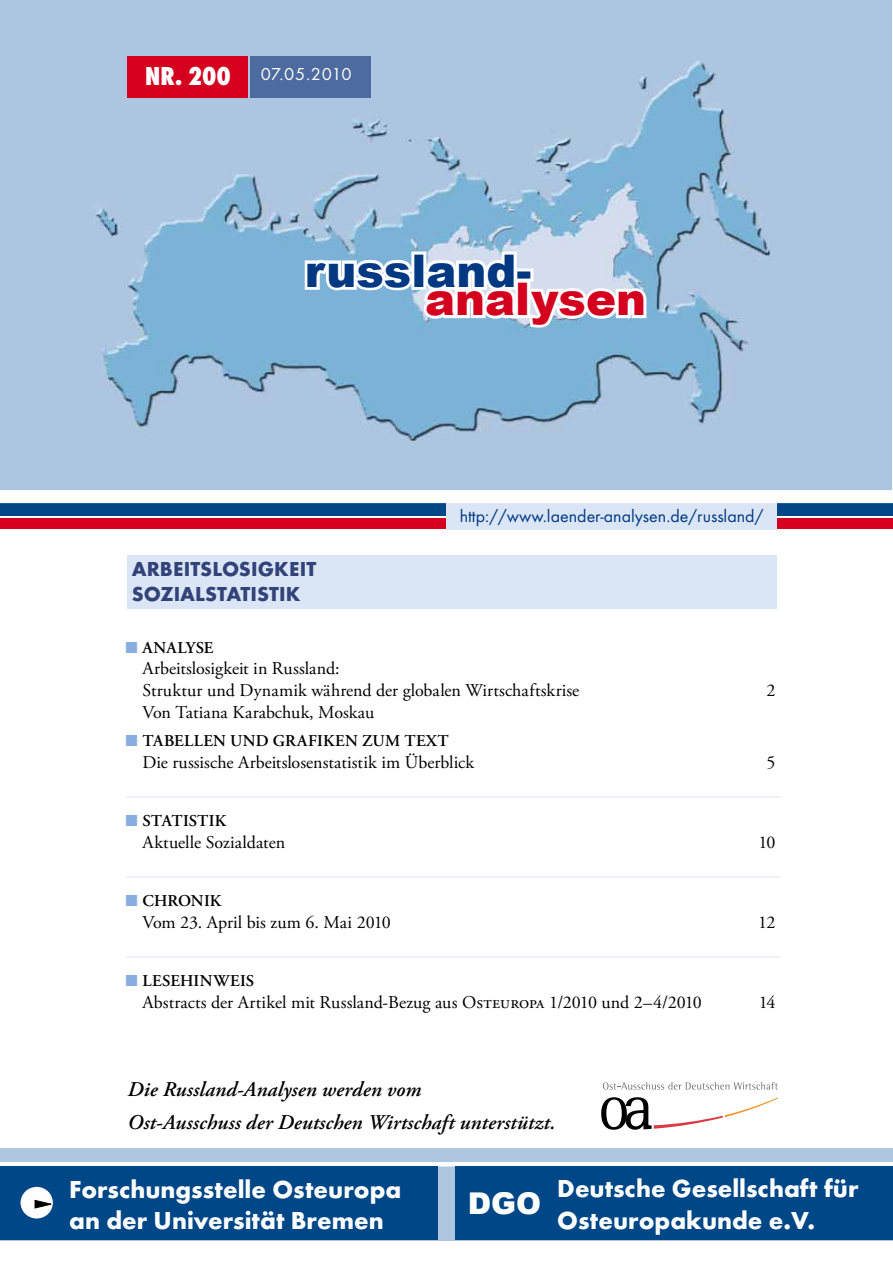
<style>
.page{position:relative;width:893px;height:1263px;background:#fff}
.page>*{position:absolute;margin:0;border:0;box-sizing:border-box;transform-origin:0 0}
.t1{font:900 45px "Arial";color:#003882}
.t2{font:900 45px "Arial";color:#d4001e}
.t3{font:900 30px "Arial";color:#fff}
.Nummer_Titel{font:27px "Futura TOT Ext Bol Con";color:#fff}
.t4{font:700 25.5px/30.6px "Futura TOT";color:#fff}
.Standardtext_Artikel{font:italic 600 21px/33px "Adobe Garamond Pro";letter-spacing:.005em;color:#000}
.Thema{font:700 21px "Futura TOT";color:#334278}
.Inhaltsverzeichnis_A{font:18px/21.6px "Adobe Garamond Pro";color:#000}
.URL_auf_Titelseite{font:18px "Futura TOT Boo";color:#003882}
.Datum_Titel{font:18px "Futura TOT Boo";letter-spacing:-.005em;color:#fff}
.Inhaltverzeichnis_Ue{font:600 16.5px "Adobe Garamond Pro";letter-spacing:.015em;color:#000}
.s1{font-family:"Futura TOT Boo";font-weight:400;color:#88aee1}
</style>
<div class="page">
<div style="left:0;top:1148px;width:893px;height:93px;background:#aec6df"></div>
<img style="left:0;top:0;width:892px;height:489px">
<div style="left:0;top:501px;width:893px;height:15px;background:#004787"></div>
<div style="left:0;top:519px;width:893px;height:10px;background:#d4001e"></div>
<div style="left:446px;top:503px;width:331px;height:27px;background:#dae6f6"></div>
<div style="left:128px;top:56px;width:120px;height:42px;background:#d4001e"></div>
<hr style="left:0;top:1162px;width:893px;height:4px;background:#fff">
<hr style="left:0;top:499px;width:893px;height:4px;background:#fff">
<svg style="left:302px;top:249px;width:347px;height:82px"></svg>
<div style="left:250px;top:56px;width:121px;height:42px;background:#4e6ba0"></div>
<div style="left:128px;top:555px;width:649px;height:54px;background:#dae6f6"></div>
<div style="left:0;top:1167px;width:438px;height:73px;background:#004787"></div>
<div style="left:21px;top:1187px;width:32px;height:31px;background:#fff;border-radius:50%"></div>
<svg style="left:35px;top:1200px;width:16px;height:8px"></svg>
<div style="left:455px;top:1167px;width:438px;height:73px;background:#004787"></div>
<svg style="left:603px;top:1082px;width:175px;height:8px"></svg>
<svg style="left:601px;top:1097px;width:177px;height:33px"></svg>
<hr style="left:126px;top:796px;width:654px;height:2px;background:#e7eff9">
<hr style="left:126px;top:876px;width:654px;height:2px;background:#e7eff9">
<hr style="left:126px;top:956px;width:654px;height:2px;background:#e7eff9">
<p class="Nummer_Titel" style="left:145px;top:61px;width:87px">NR. 200</p>
<p class="Datum_Titel" style="left:261px;top:64px;width:92px">07.05.2010</p>
<p class="t1" style="left:305px;top:238px;width:228px">russland-</p>
<p class="t2" style="left:425px;top:266px;width:222px">analysen</p>
<p class="URL_auf_Titelseite" style="left:460px;top:505px;width:305px">http://www.laender-analysen.de/russland/</p>
<p class="Thema" style="left:132px;top:556px;width:186px">ARBEITSLOSIGKEIT</p>
<p class="Thema" style="left:132px;top:581px;width:170px">SOZIALSTATISTIK</p>
<p class="Inhaltverzeichnis_Ue" style="left:126px;top:638px;width:89px"><span class="s1">■</span> ANALYSE</p>
<p class="Inhaltsverzeichnis_A" style="left:142px;top:658px;width:438px">Arbeitslosigkeit in Russland:<br>Struktur und Dynamik während der globalen Wirtschaftskrise</p>
<p class="Inhaltsverzeichnis_A" style="left:767px;top:680px;width:10px">2</p>
<p class="Inhaltsverzeichnis_A" style="left:142px;top:702px;width:233px">Von Tatiana Karabchuk, Moskau</p>
<p class="Inhaltverzeichnis_Ue" style="left:126px;top:731px;width:324px"><span class="s1">■</span> TABELLEN UND GRAFIKEN ZUM TEXT</p>
<p class="Inhaltsverzeichnis_A" style="left:142px;top:752px;width:333px">Die russische Arbeitslosenstatistik im Überblick</p>
<p class="Inhaltsverzeichnis_A" style="left:767px;top:752px;width:10px">5</p>
<p class="Inhaltverzeichnis_Ue" style="left:126px;top:811px;width:102px"><span class="s1">■</span> STATISTIK</p>
<p class="Inhaltsverzeichnis_A" style="left:142px;top:832px;width:144px">Aktuelle Sozialdaten</p>
<p class="Inhaltsverzeichnis_A" style="left:758px;top:832px;width:19px">10</p>
<p class="Inhaltverzeichnis_Ue" style="left:126px;top:891px;width:97px"><span class="s1">■</span> CHRONIK</p>
<p class="Inhaltsverzeichnis_A" style="left:142px;top:912px;width:250px">Vom 23. April bis zum 6. Mai 2010</p>
<p class="Inhaltsverzeichnis_A" style="left:758px;top:912px;width:19px">12</p>
<p class="Inhaltverzeichnis_Ue" style="left:126px;top:971px;width:130px"><span class="s1">■</span> LESEHINWEIS</p>
<p class="Inhaltsverzeichnis_A" style="left:142px;top:992px;width:561px">Abstracts der Artikel mit Russland-Bezug aus Osteuropa 1/2010 und 2–4/2010</p>
<p class="Inhaltsverzeichnis_A" style="left:759px;top:992px;width:18px">14</p>
<p class="Standardtext_Artikel" style="left:128px;top:1074px;width:430px">Die Russland-Analysen werden vom<br>Ost-Ausschuss der Deutschen Wirtschaft unterstützt.</p>
<p class="t4" style="left:69px;top:1174px;width:334px">Forschungsstelle Osteuropa an der Universität Bremen</p>
<p class="t4" style="left:557px;top:1173px;width:303px;line-height:31.5px">Deutsche Gesellschaft für<br>Osteuropakunde e.V.</p>
<p class="t3" style="left:468px;top:1181px;width:75px">DGO</p>
</div>
